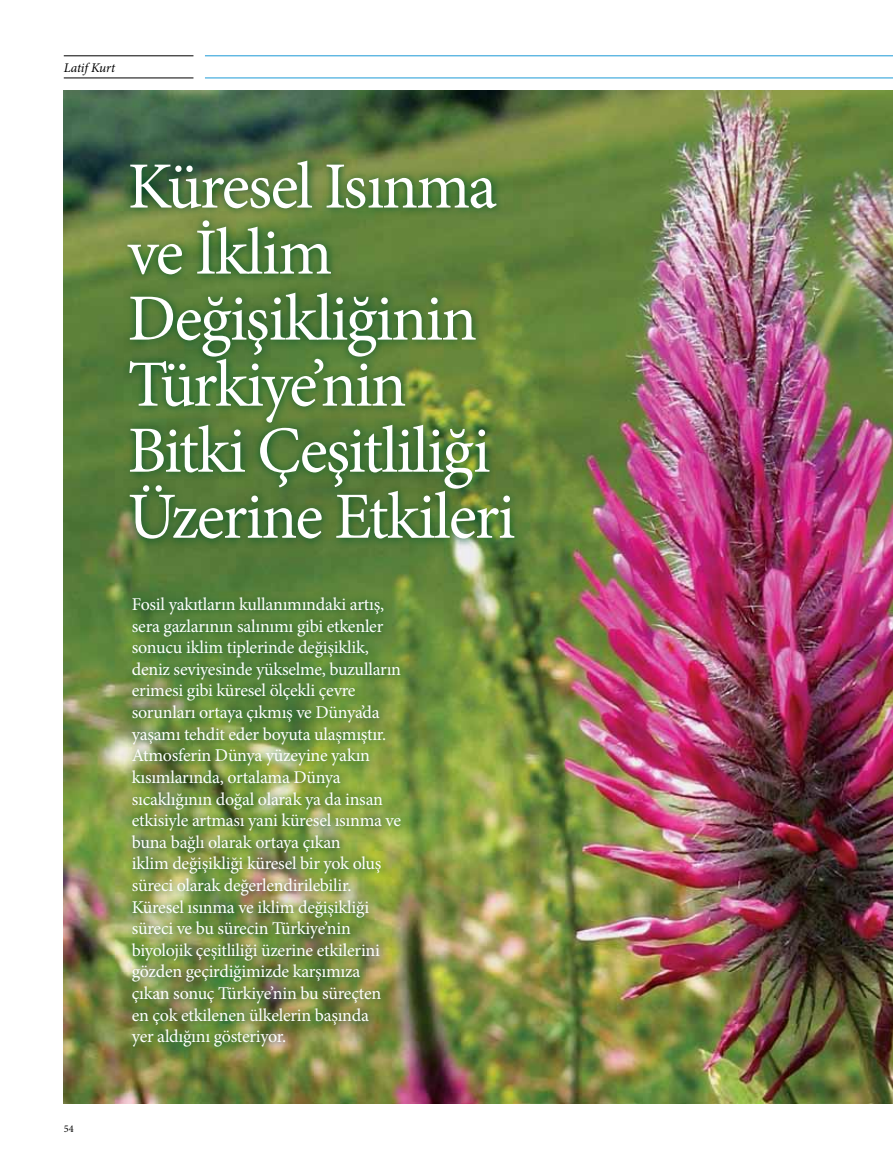
<style>
.page{position:relative;width:893px;height:1170px;background:#fff}
.page>*{position:absolute;margin:0;border:0;box-sizing:border-box;transform-origin:0 0}
.t1{font:66px/66px "Minion Pro";letter-spacing:-.03em;color:#fff}
.t2{font:18px/21.6px "Minion Pro";letter-spacing:-.015em;color:#fff}
.t3{font:italic 13.2px "Minion Pro";letter-spacing:-.01em;color:#000}
.t4{font:10.35px "Minion Pro";color:#000}
</style>
<div class="page">
<img style="left:64px;top:91px;width:829px;height:1012px">
<svg style="left:120px;top:153px;width:403px;height:395px;background:#537b38"></svg>
<img style="left:124px;top:589px;width:286px;height:467px">
<hr style="left:64px;top:78px;width:129px;height:1px;background:#000">
<hr style="left:64px;top:56px;width:129px;height:1px;background:#000">
<hr style="left:205px;top:78px;width:688px;height:1px;background:#1c9ad6">
<hr style="left:205px;top:56px;width:688px;height:1px;background:#1c9ad6">
<p class="t3" style="left:64px;top:58px;width:53px">Latif Kurt</p>
<p class="t4" style="left:64px;top:1121px;width:11px">54</p>
<h1 class="t1" style="left:128px;top:154px;width:389px">Küresel Isınma ve İklim<br>Değişikliğinin<br>Türkiye’nin<br>Bitki Çeşitliliği<br>Üzerine Etkileri</h1>
<p class="t2" style="left:132px;top:593px;width:271px">Fosil yakıtların kullanımındaki artış, sera gazlarının salınımı gibi etkenler sonucu iklim tiplerinde değişiklik, deniz seviyesinde yükselme, buzulların erimesi gibi küresel ölçekli çevre sorunları ortaya çıkmış ve Dünya’da yaşamı tehdit eder boyuta ulaşmıştır.<br>Atmosferin Dünya yüzeyine yakın kısımlarında, ortalama Dünya sıcaklığının doğal olarak ya da insan etkisiyle artması yani küresel ısınma ve buna bağlı olarak ortaya çıkan<br>iklim değişikliği küresel bir yok oluş süreci olarak değerlendirilebilir.<br>Küresel ısınma ve iklim değişikliği süreci ve bu sürecin Türkiye’nin biyolojik çeşitliliği üzerine etkilerini gözden geçirdiğimizde karşımıza çıkan sonuç Türkiye’nin bu süreçten en çok etkilenen ülkelerin başında<br>yer aldığını gösteriyor.</p>
</div>
